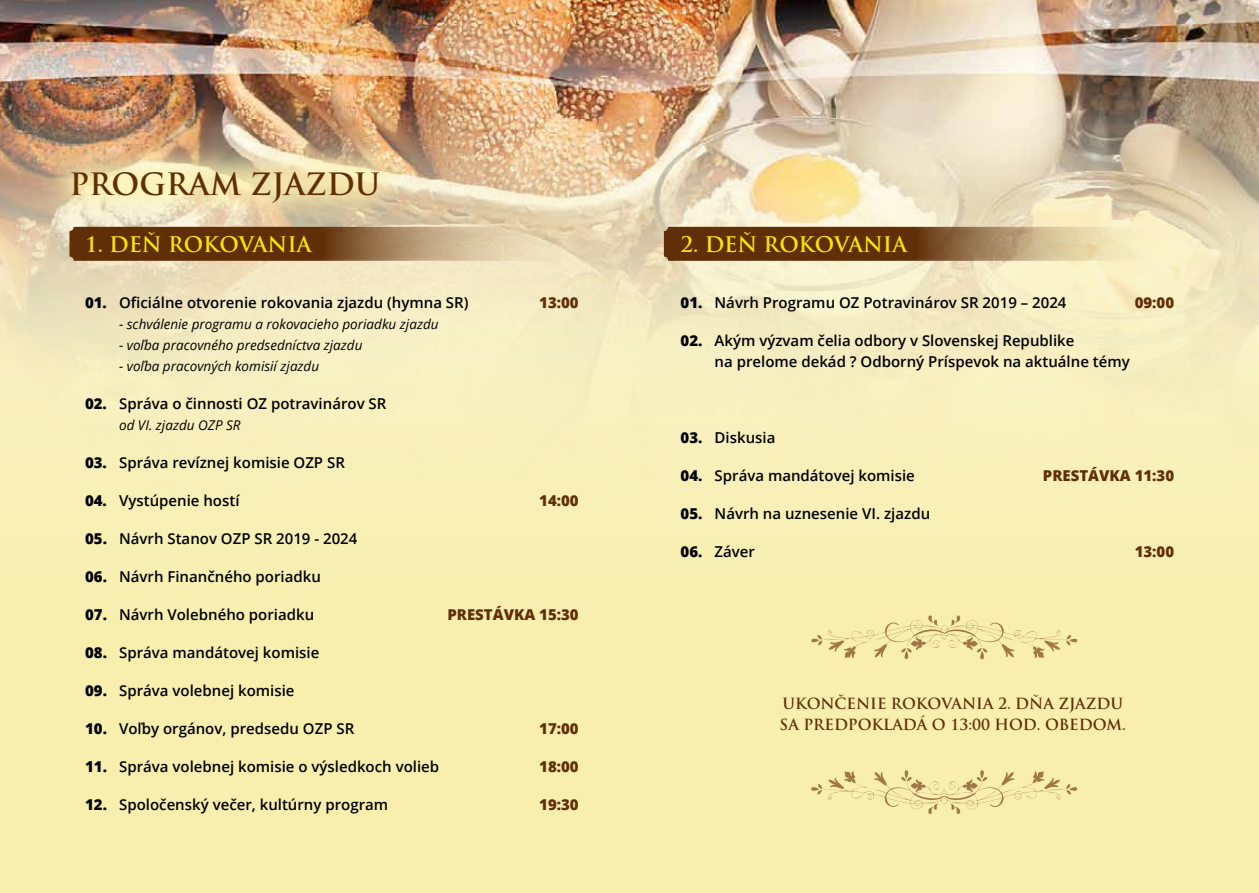
<style>
.page{position:relative;width:1259px;height:893px;background:#f8efae}
.page>*{position:absolute;margin:0;border:0;box-sizing:border-box;transform-origin:0 0}
.t1{font:700 30px "Trajan Pro";color:#602f08}
.t2{font:700 21px "Trajan Pro";color:#fce303}
.t3{font:600 15px/21px "Open Sans";color:#000}
.t4{font:800 15px "Open Sans";color:#602f08}
.t5{font:700 15px/21px "Trajan Pro";color:#602f08}
.t6{font:italic 13.5px "Open Sans";color:#000}
.s1{font-weight:800}
</style>
<div class="page">
<img style="left:0;top:0;width:1259px;height:482px">
<div style="left:41px;top:140px;width:369px;height:92px;background:#fef3b1;opacity:.85"></div>
<svg style="left:69px;top:227px;width:509px;height:34px;background:#906b45"></svg>
<svg style="left:664px;top:227px;width:508px;height:34px;background:#936f47"></svg>
<svg style="left:811px;top:770px;width:266px;height:44px"></svg>
<svg style="left:811px;top:615px;width:267px;height:45px"></svg>
<h1 class="t1" style="left:69px;top:165px;width:312px">PROGRAM ZJAZDU</h1>
<h2 class="t2" style="left:85px;top:232px;width:228px">1. DEŇ ROKOVANIA</h2>
<p class="t3" style="left:85px;top:292px;width:385px"><span class="s1">01.</span> Oficiálne otvorenie rokovania zjazdu (hymna SR)</p>
<p class="t4" style="left:539px;top:291px;width:41px">13:00</p>
<p class="t6" style="left:119px;top:315px;width:321px">- schválenie programu a rokovacieho poriadku zjazdu</p>
<p class="t6" style="left:119px;top:336px;width:245px">- voľba pracovného predsedníctva zjazdu</p>
<p class="t6" style="left:119px;top:357px;width:202px">- voľba pracovných komisií zjazdu</p>
<p class="t3" style="left:85px;top:393px;width:303px"><span class="s1">02.</span> Správa o činnosti OZ potravinárov SR</p>
<p class="t6" style="left:119px;top:416px;width:123px">od VI. zjazdu OZP SR</p>
<p class="t3" style="left:85px;top:452px;width:261px"><span class="s1">03.</span> Správa revíznej komisie OZP SR</p>
<p class="t3" style="left:85px;top:490px;width:156px"><span class="s1">04.</span> Vystúpenie hostí</p>
<p class="t4" style="left:539px;top:489px;width:41px">14:00</p>
<p class="t3" style="left:85px;top:528px;width:274px"><span class="s1">05.</span> Návrh Stanov OZP SR 2019 - 2024</p>
<p class="t3" style="left:85px;top:566px;width:237px"><span class="s1">06.</span> Návrh Finančného poriadku</p>
<p class="t3" style="left:85px;top:604px;width:231px"><span class="s1">07.</span> Návrh Volebného poriadku</p>
<p class="t4" style="left:447px;top:603px;width:133px">PRESTÁVKA 15:30</p>
<p class="t3" style="left:85px;top:642px;width:236px"><span class="s1">08.</span> Správa mandátovej komisie</p>
<p class="t3" style="left:85px;top:680px;width:211px"><span class="s1">09.</span> Správa volebnej komisie</p>
<p class="t3" style="left:85px;top:718px;width:271px"><span class="s1">10.</span> Voľby orgánov, predsedu OZP SR</p>
<p class="t4" style="left:539px;top:717px;width:41px">17:00</p>
<p class="t3" style="left:85px;top:756px;width:356px"><span class="s1">11.</span> Správa volebnej komisie o výsledkoch volieb</p>
<p class="t4" style="left:539px;top:755px;width:41px">18:00</p>
<p class="t3" style="left:85px;top:794px;width:305px"><span class="s1">12.</span> Spoločenský večer, kultúrny program</p>
<p class="t4" style="left:539px;top:793px;width:41px">19:30</p>
<h2 class="t2" style="left:680px;top:232px;width:228px">2. DEŇ ROKOVANIA</h2>
<p class="t3" style="left:680px;top:292px;width:387px"><span class="s1">01.</span> Návrh Programu OZ Potravinárov SR 2019 – 2024</p>
<p class="t4" style="left:1134px;top:291px;width:41px">09:00</p>
<p class="t3" style="left:714px;top:330px;width:417px;text-indent:-34px"><span class="s1">02.</span> Akým výzvam čelia odbory v Slovenskej Republike<br>na prelome dekád ? Odborný Príspevok na aktuálne témy</p>
<p class="t3" style="left:680px;top:427px;width:96px"><span class="s1">03.</span> Diskusia</p>
<p class="t3" style="left:680px;top:465px;width:236px"><span class="s1">04.</span> Správa mandátovej komisie</p>
<p class="t4" style="left:1043px;top:464px;width:133px">PRESTÁVKA 11:30</p>
<p class="t3" style="left:680px;top:503px;width:251px"><span class="s1">05.</span> Návrh na uznesenie VI. zjazdu</p>
<p class="t3" style="left:680px;top:541px;width:76px"><span class="s1">06.</span> Záver</p>
<p class="t4" style="left:1134px;top:540px;width:41px">13:00</p>
<p class="t5" style="left:779px;top:693px;width:348px">UKONČENIE ROKOVANIA 2. DŇA ZJAZDU<br>SA PREDPOKLADÁ O 13:00 HOD. OBEDOM.</p>
</div>
